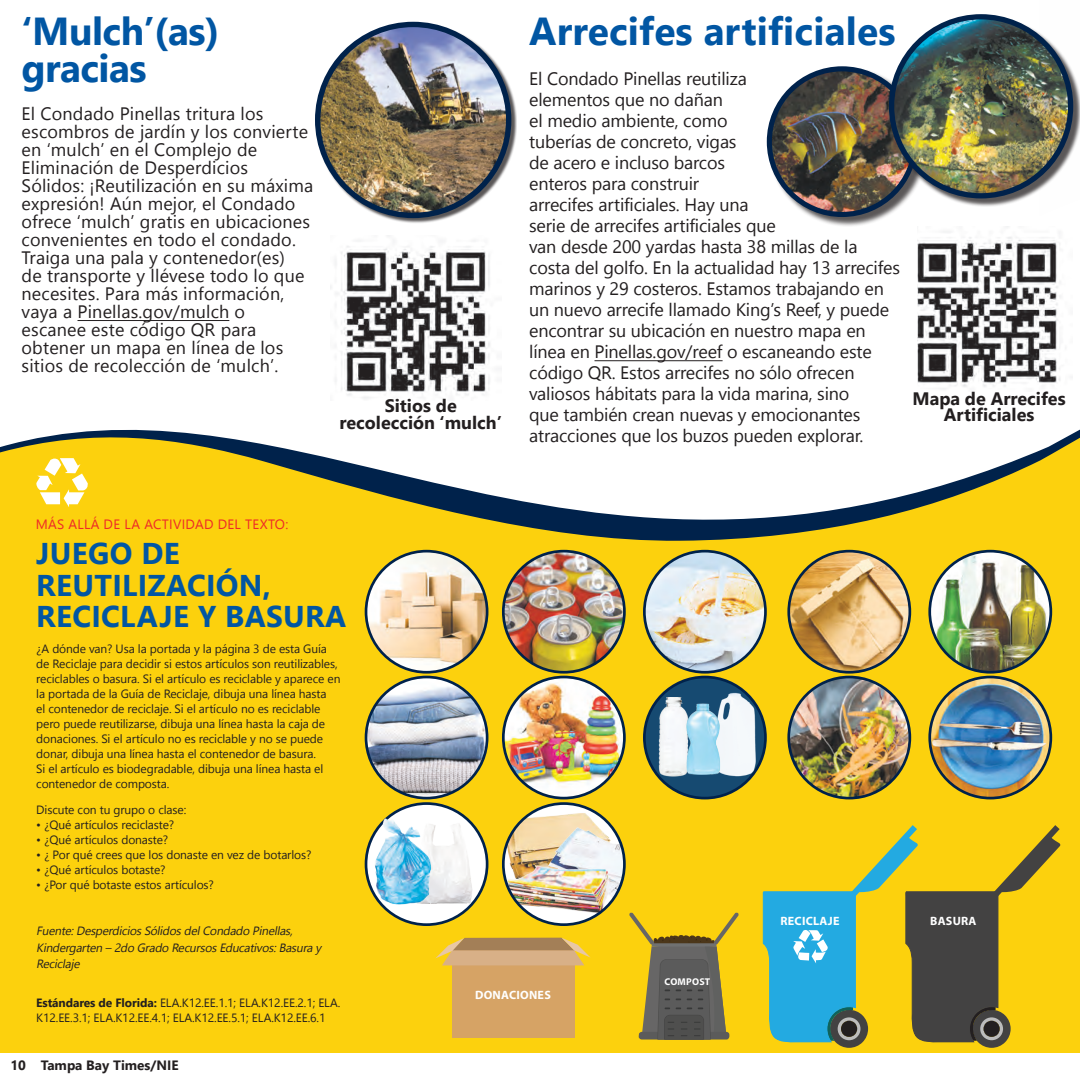
<style>
.page{position:relative;width:1080px;height:1080px;background:#fff}
.page>*{position:absolute;margin:0;border:0;box-sizing:border-box;transform-origin:0 0}
.t1{font:700 39px "Nirmala UI";letter-spacing:.005em;color:#0156a3}
.t2{font:700 39px/37.8px "Nirmala UI";letter-spacing:-.015em;color:#0156a3}
.t3{font:700 30px/31.2px "Nirmala UI";letter-spacing:.01em;color:#0156a3}
.t4{font:18px/21px "Nirmala UI";letter-spacing:-.01em;color:#231f20}
.t5{font:18px/18px "Nirmala UI";letter-spacing:.01em;color:#231f20}
.t6{font:700 18px/16.5px "Nirmala UI";color:#231f20;text-align:center}
.t7{font:13.5px "Nirmala UI";letter-spacing:.02em;color:#ee2928}
.t8{font:700 13.5px "Nirmala UI";color:#231f20}
.t9{font:700 12.15px "Myriad Pro";letter-spacing:.02em;color:#fff}
.t10{font:12px/15px "Nirmala UI";letter-spacing:-.01em;color:#231f20}
.t11{font:italic 12px/16.5px "Nirmala UI";color:#231f20}
.t12{font:700 9.9px "Myriad Pro";letter-spacing:.02em;color:#fff}
.s1{font-weight:700}
</style>
<div class="page">
<div style="left:0;top:561px;width:1080px;height:492px;background:#fcd10d"></div>
<svg style="left:0;top:429px;width:1080px;height:132px"></svg>
<img style="left:330px;top:240px;width:160px;height:159px">
<img style="left:917px;top:231px;width:144px;height:158px">
<div style="left:768px;top:68px;width:160px;height:159px;background:#231f20;opacity:.75"></div>
<img style="left:769px;top:69px;width:146px;height:145px;border-radius:73px">
<div style="left:767px;top:66px;width:151px;height:151px;border:5px solid #00224b;border-radius:50%"></div>
<div style="left:891px;top:16px;width:189px;height:191px;background:#231f20;opacity:.75"></div>
<img style="left:892px;top:17px;width:179px;height:179px;border-radius:90px">
<div style="left:889px;top:14px;width:184px;height:184px;border:5px solid #00224b;border-radius:50%"></div>
<div style="left:316px;top:23px;width:201px;height:201px;background:#231f20;opacity:.75"></div>
<img style="left:318px;top:24px;width:191px;height:191px;border-radius:95px">
<div style="left:315px;top:22px;width:196px;height:196px;border:5px solid #00224b;border-radius:50%"></div>
<img style="left:366px;top:551px;width:121px;height:121px;border-radius:61px">
<div style="left:365px;top:550px;width:123px;height:124px;border:3px solid #00224b;border-radius:50%"></div>
<img style="left:366px;top:677px;width:121px;height:121px">
<div style="left:365px;top:676px;width:123px;height:123px;border:3px solid #00224b;border-radius:50%"></div>
<img style="left:503px;top:551px;width:121px;height:121px;border-radius:61px">
<div style="left:502px;top:550px;width:124px;height:124px;border:3px solid #00224b;border-radius:50%"></div>
<img style="left:503px;top:677px;width:121px;height:121px;border-radius:61px">
<div style="left:502px;top:676px;width:124px;height:123px;border:3px solid #00224b;border-radius:50%"></div>
<img style="left:644px;top:551px;width:121px;height:121px;border-radius:61px">
<div style="left:643px;top:550px;width:124px;height:124px;border:3px solid #00224b;border-radius:50%"></div>
<div style="left:644px;top:677px;width:121px;height:121px;background:#164a71;border-radius:50%"></div>
<div style="left:643px;top:676px;width:124px;height:123px;border:3px solid #00224b;border-radius:50%"></div>
<img style="left:789px;top:551px;width:121px;height:121px;border-radius:61px">
<div style="left:787px;top:550px;width:124px;height:124px;border:3px solid #00224b;border-radius:50%"></div>
<img style="left:789px;top:677px;width:121px;height:121px">
<div style="left:787px;top:676px;width:124px;height:123px;border:3px solid #00224b;border-radius:50%"></div>
<img style="left:930px;top:551px;width:121px;height:121px;border-radius:61px">
<div style="left:928px;top:550px;width:124px;height:124px;border:3px solid #00224b;border-radius:50%"></div>
<img style="left:930px;top:677px;width:121px;height:121px;border-radius:61px">
<div style="left:928px;top:676px;width:124px;height:123px;border:3px solid #00224b;border-radius:50%"></div>
<svg style="left:366px;top:804px;width:121px;height:121px"></svg>
<div style="left:365px;top:802px;width:123px;height:124px;border:3px solid #00224b;border-radius:50%"></div>
<svg style="left:503px;top:804px;width:121px;height:121px"></svg>
<img style="left:505px;top:806px;width:111px;height:56px">
<img style="left:540px;top:826px;width:84px;height:84px">
<img style="left:503px;top:862px;width:111px;height:53px">
<div style="left:502px;top:802px;width:124px;height:124px;border:3px solid #00224b;border-radius:50%"></div>
<img style="left:402px;top:811px;width:83px;height:105px">
<img style="left:370px;top:809px;width:65px;height:103px">
<img style="left:654px;top:697px;width:30px;height:81px">
<img style="left:727px;top:690px;width:29px;height:88px">
<img style="left:684px;top:697px;width:43px;height:78px">
<svg style="left:36px;top:457px;width:53px;height:50px"></svg>
<div style="left:452px;top:951px;width:122px;height:87px;background:#d6a365"></div>
<svg style="left:435px;top:938px;width:156px;height:27px;background:#cda765"></svg>
<svg style="left:626px;top:912px;width:117px;height:128px;background:#a69235"></svg>
<svg style="left:763px;top:825px;width:299px;height:223px;background:#a3a646"></svg>
<hr style="left:78px;top:320px;width:151px;height:1px;background:#231f20">
<hr style="left:595px;top:360px;width:128px;height:1px;background:#231f20">
<p class="t2" style="left:22px;top:9px;width:199px">‘Mulch’(as) gracias</p>
<p class="t5" style="left:22px;top:103px;width:293px">El Condado Pinellas tritura los escombros de jardín y los convierte en ‘mulch’ en el Complejo de<br>Eliminación de Desperdicios<br>Sólidos: ¡Reutilización en su máxima expresión! Aún mejor, el Condado ofrece ‘mulch’ gratis en ubicaciones convenientes en todo el condado.<br>Traiga una pala y contenedor(es)<br>de transporte y llévese todo lo que necesites. Para más información, vaya a Pinellas.gov/mulch o escanee este código QR para obtener un mapa en línea de los sitios de recolección de ‘mulch’.</p>
<p class="t6" style="left:340px;top:396px;width:164px">Sitios de recolección ‘mulch’</p>
<p class="t1" style="left:529px;top:-1px;width:368px">Arrecifes artificiales</p>
<p class="t4" style="left:529px;top:67px;width:372px">El Condado Pinellas reutiliza<br>elementos que no dañan<br>el medio ambiente, como<br>tuberías de concreto, vigas<br>de acero e incluso barcos<br>enteros para construir<br>arrecifes artificiales. Hay una<br>serie de arrecifes artificiales que<br>van desde 200 yardas hasta 38 millas de la costa del golfo. En la actualidad hay 13 arrecifes marinos y 29 costeros. Estamos trabajando en un nuevo arrecife llamado King’s Reef, y puede encontrar su ubicación en nuestro mapa en línea en Pinellas.gov/reef o escaneando este código QR. Estos arrecifes no sólo ofrecen valiosos hábitats para la vida marina, sino<br>que también crean nuevas y emocionantes atracciones que los buzos pueden explorar.</p>
<p class="t6" style="left:912px;top:389px;width:155px">Mapa de Arrecifes<br>Artificiales</p>
<p class="t7" style="left:36px;top:513px;width:254px">MÁS ALLÁ DE LA ACTIVIDAD DEL TEXTO:</p>
<p class="t3" style="left:36px;top:536px;width:311px">JUEGO DE<br>REUTILIZACIÓN,<br>RECICLAJE Y BASURA</p>
<p class="t10" style="left:36px;top:641px;width:306px">¿A dónde van? Usa la portada y la página 3 de esta Guía de Reciclaje para decidir si estos artículos son reutilizables, reciclables o basura. Si el artículo es reciclable y aparece en la portada de la Guía de Reciclaje, dibuja una línea hasta<br>el contenedor de reciclaje. Si el artículo no es reciclable pero puede reutilizarse, dibuja una línea hasta la caja de donaciones. Si el artículo no es reciclable y no se puede donar, dibuja una línea hasta el contenedor de basura.<br>Si el artículo es biodegradable, dibuja una línea hasta el contenedor de composta.</p>
<p class="t10" style="left:36px;top:801px;width:151px">Discute con tu grupo o clase:</p>
<p class="t10" style="left:36px;top:816px;width:139px">• ¿Qué artículos reciclaste?</p>
<p class="t10" style="left:36px;top:831px;width:134px">• ¿Qué artículos donaste?</p>
<p class="t10" style="left:36px;top:846px;width:277px">• ¿ Por qué crees que los donaste en vez de botarlos?</p>
<p class="t10" style="left:36px;top:861px;width:131px">• ¿Qué artículos botaste?</p>
<p class="t10" style="left:36px;top:876px;width:179px">• ¿Por qué botaste estos artículos?</p>
<p class="t11" style="left:36px;top:922px;width:290px">Fuente:DesperdiciosSólidosdelCondado Pinellas,<br>Kindergarten –2do Grado RecursosEducativos:Basuray<br>Reciclaje</p>
<p class="t10" style="left:36px;top:995px;width:306px"><span class="s1">Estándares de Florida:</span> ELA.K12.EE.1.1; ELA.K12.EE.2.1; ELA.</p>
<p class="t10" style="left:36px;top:1010px;width:291px">K12.EE.3.1; ELA.K12.EE.4.1; ELA.K12.EE.5.1; ELA.K12.EE.6.1</p>
<p class="t8" style="left:10px;top:1054px;width:170px">10 Tampa Bay Times/NIE</p>
<p class="t9" style="left:475px;top:987px;width:77px">DONACIONES</p>
<p class="t12" style="left:665px;top:975px;width:47px">COMPOST</p>
<p class="t9" style="left:780px;top:913px;width:61px">RECICLAJE</p>
<p class="t9" style="left:930px;top:913px;width:48px">BASURA</p>
</div>
